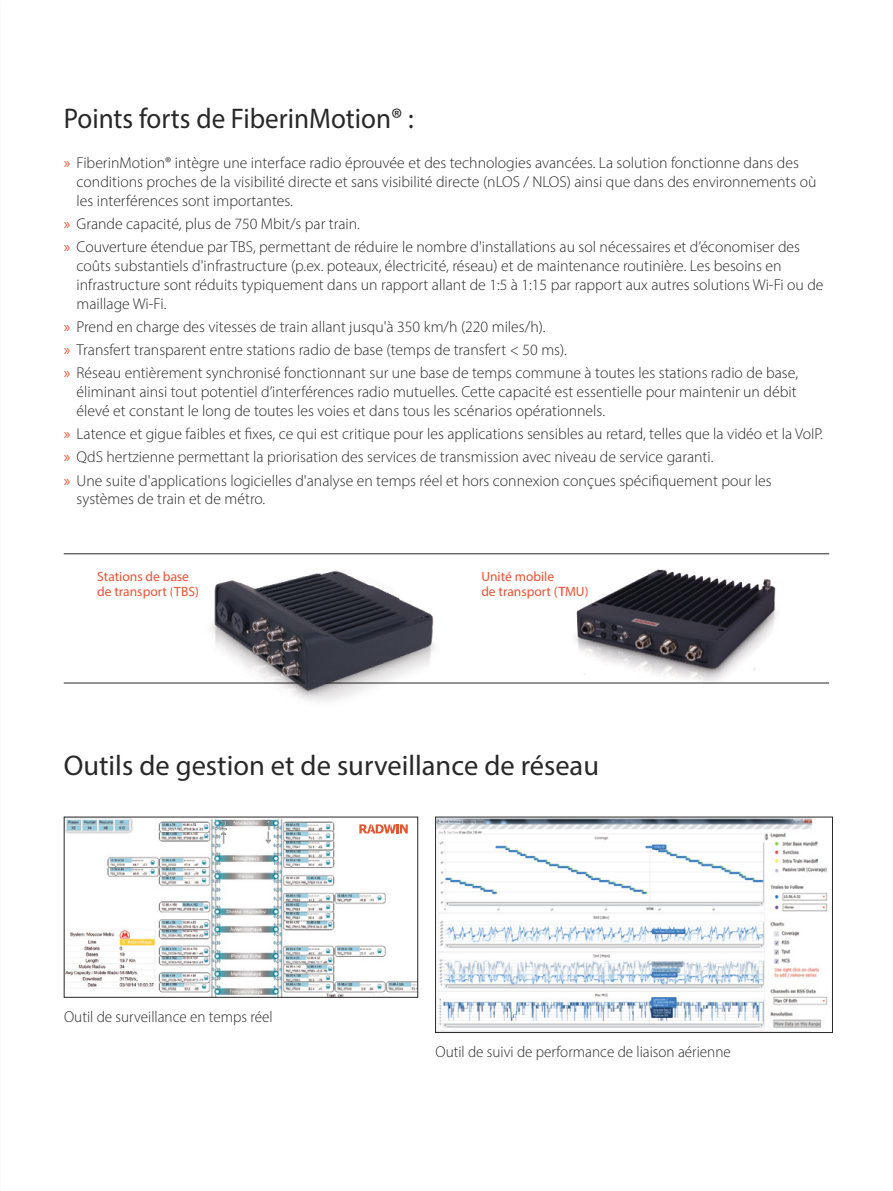
<style>
.page{position:relative;width:893px;height:1191px;background:#fff}
.page>*{position:absolute;margin:0;border:0;box-sizing:border-box;transform-origin:0 0}
.t1{font:28.5px "Myriad Pro";color:#292829}
.t2{font:28.5px "Myriad Pro";color:#292829;scale:.95 1}
.t3{font:300 15.75px/18.9px "Myriad Pro";color:#292829}
.t4{font:300 15.75px "Myriad Pro";color:#292829;scale:.96 1}
.t5{font:13.5px/15px "Myriad Pro";color:#f05133}
.s1{font-weight:400;color:#f05133}
</style>
<div class="page">
<hr style="left:64px;top:682px;width:765px;height:1px;background:#292829">
<hr style="left:64px;top:553px;width:765px;height:1px;background:#292829">
<img style="left:66px;top:818px;width:350px;height:177px">
<svg style="left:359px;top:824px;width:49px;height:9px"></svg>
<img style="left:437px;top:818px;width:391px;height:213px">
<div style="left:435px;top:816px;width:398px;height:217px;border:1px solid #292829"></div>
<img style="left:174px;top:553px;width:279px;height:149px">
<img style="left:564px;top:553px;width:216px;height:131px">
<h1 class="t2" style="left:64px;top:101px;width:370px">Points forts de FiberinMotion® :</h1>
<p class="t3" style="left:77px;top:153px;width:741px;text-indent:-13px"><span class="s1">»</span> FiberinMotion® intègre une interface radio éprouvée et des technologies avancées. La solution fonctionne dans des conditions proches de la visibilité directe et sans visibilité directe (nLOS / NLOS) ainsi que dans des environnements où les interférences sont importantes.</p>
<p class="t3" style="left:64px;top:212px;width:738px;line-height:23.1px"><span class="s1">»</span> Grande capacité, plus de 750 Mbit/s par train.<br><span class="s1">»</span> Couverture étendue par TBS, permettant de réduire le nombre d'installations au sol nécessaires et d’économiser des</p>
<p class="t3" style="left:77px;top:256px;width:749px">coûts substantiels d'infrastructure (p.ex. poteaux, électricité, réseau) et de maintenance routinière. Les besoins en infrastructure sont réduits typiquement dans un rapport allant de 1:5 à 1:15 par rapport aux autres solutions Wi-Fi ou de maillage Wi-Fi.</p>
<p class="t3" style="left:64px;top:315px;width:736px;line-height:23.1px"><span class="s1">»</span> Prend en charge des vitesses de train allant jusqu'à 350 km/h (220 miles/h).<br><span class="s1">»</span> Transfert transparent entre stations radio de base (temps de transfert &lt; 50 ms).<br><span class="s1">»</span> Réseau entièrement synchronisé fonctionnant sur une base de temps commune à toutes les stations radio de base,</p>
<p class="t3" style="left:77px;top:382px;width:721px">éliminant ainsi tout potentiel d’interférences radio mutuelles. Cette capacité est essentielle pour maintenir un débit élevé et constant le long de toutes les voies et dans tous les scénarios opérationnels.</p>
<p class="t3" style="left:64px;top:422px;width:760px;line-height:23.1px"><span class="s1">»</span> Latence et gigue faibles et fixes, ce qui est critique pour les applications sensibles au retard, telles que la vidéo et la VoIP. <span class="s1">»</span> QdS hertzienne permettant la priorisation des services de transmission avec niveau de service garanti.<br><span class="s1">»</span> Une suite d'applications logicielles d'analyse en temps réel et hors connexion conçues spécifiquement pour les</p>
<p class="t3" style="left:77px;top:489px;width:190px">systèmes de train et de métro.</p>
<p class="t5" style="left:97px;top:569px;width:103px">Stations de base de transport (TBS)</p>
<p class="t5" style="left:481px;top:569px;width:109px">Unité mobile<br>de transport (TMU)</p>
<h1 class="t1" style="left:64px;top:748px;width:537px">Outils de gestion et de surveillance de réseau</h1>
<p class="t4" style="left:64px;top:1007px;width:219px">Outil de surveillance en temps réel</p>
<p class="t4" style="left:436px;top:1042px;width:309px">Outil de suivi de performance de liaison aérienne</p>
</div>
